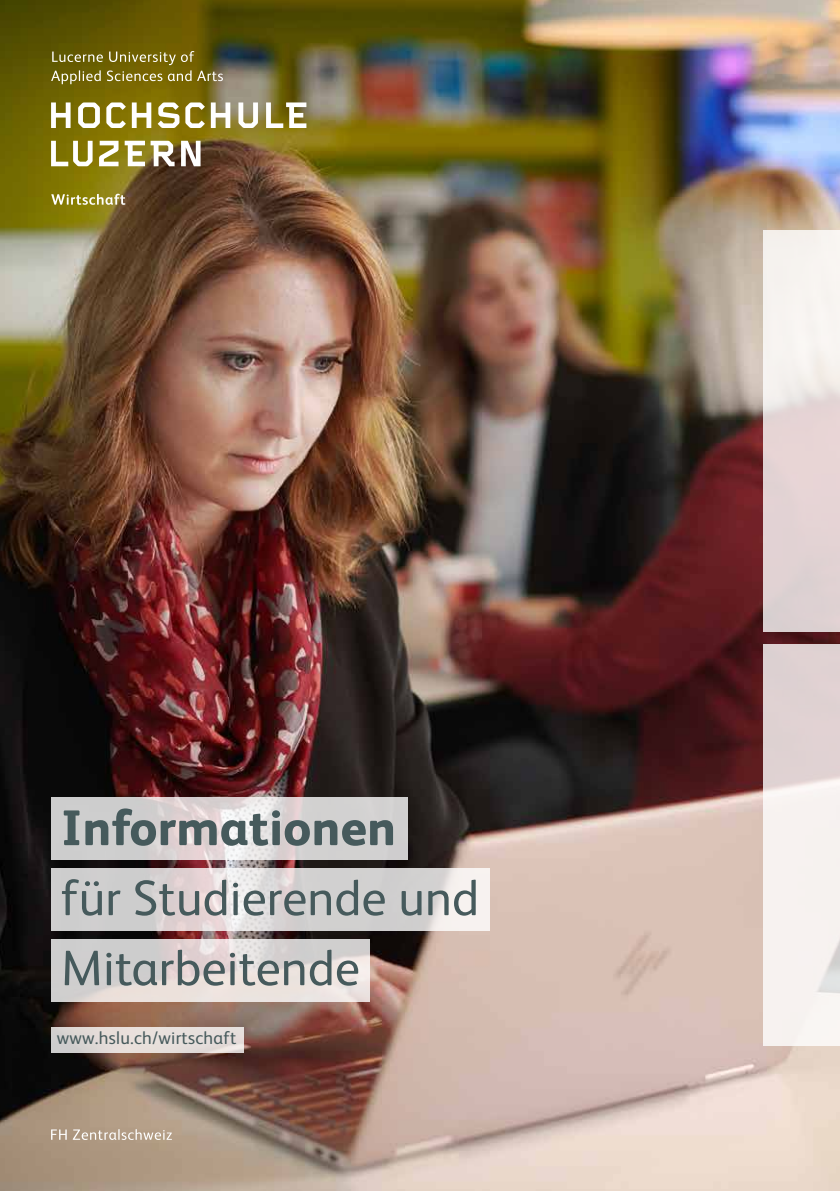
<style>
.page{position:relative;width:840px;height:1191px;background:#fff}
.page>*{position:absolute;margin:0;border:0;box-sizing:border-box;transform-origin:0 0}
.t1{font:50px/70px "FS Albert";color:#465a5c}
.t2{font:800 50px "FS Albert";color:#465a5c}
.t3{font:18px "FS Albert";letter-spacing:.015em;color:#465a5c}
</style>
<div class="page">
<img style="left:0;top:0;width:839px;height:1191px">
<svg style="left:51px;top:1129px;width:121px;height:11px"></svg>
<svg style="left:51px;top:141px;width:41px;height:25px"></svg>
<svg style="left:181px;top:141px;width:19px;height:25px"></svg>
<svg style="left:99px;top:141px;width:19px;height:25px"></svg>
<svg style="left:125px;top:141px;width:49px;height:25px"></svg>
<svg style="left:51px;top:102px;width:19px;height:26px"></svg>
<svg style="left:78px;top:102px;width:22px;height:26px"></svg>
<svg style="left:106px;top:102px;width:20px;height:26px"></svg>
<svg style="left:132px;top:102px;width:19px;height:26px"></svg>
<svg style="left:185px;top:102px;width:20px;height:26px"></svg>
<svg style="left:211px;top:102px;width:19px;height:26px"></svg>
<svg style="left:238px;top:102px;width:20px;height:26px"></svg>
<svg style="left:157px;top:102px;width:22px;height:26px"></svg>
<svg style="left:266px;top:102px;width:40px;height:26px"></svg>
<svg style="left:51px;top:51px;width:172px;height:33px;background:#827629"></svg>
<svg style="left:51px;top:194px;width:74px;height:11px"></svg>
<svg style="left:51px;top:797px;width:356px;height:63px;background:#d8d4d4"></svg>
<svg style="left:51px;top:868px;width:438px;height:62px;background:#d9d5d5"></svg>
<svg style="left:51px;top:939px;width:318px;height:62px;background:#ded8d6"></svg>
<div style="left:51px;top:1027px;width:192px;height:25px;background:linear-gradient(to right,#dad5d2,#ece2df)"></div>
<div style="left:763px;top:230px;width:76px;height:401px;background:linear-gradient(to bottom,#fbf9f4,#dac8ca)"></div>
<svg style="left:763px;top:644px;width:76px;height:402px;fill:#f6f2ef"></svg>
<p class="t2" style="left:61px;top:791px;width:336px">Informationen</p>
<p class="t1" style="left:61px;top:860px;width:419px">für Studierende und<br>Mitarbeitende</p>
<p class="t3" style="left:57px;top:1026px;width:181px">www.hslu.ch/wirtschaft</p>
</div>
